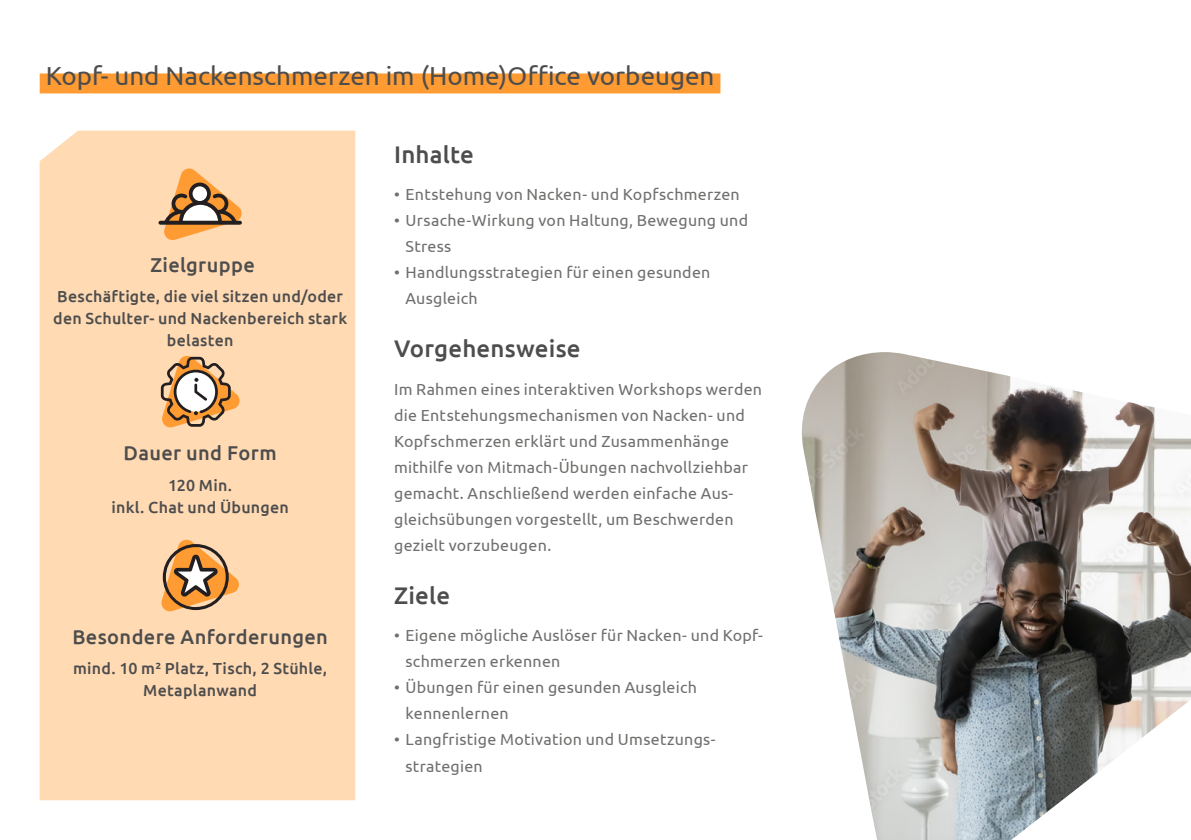
<style>
.page{position:relative;width:1191px;height:840px;background:#fff}
.page>*{position:absolute;margin:0;border:0;box-sizing:border-box;transform-origin:0 0}
.BGF_Subhead_farbig_U{font:26px "Ubuntu";color:#4d4d4d}
.BGF_Portfolio_Intro{font:500 24px "Ubuntu";letter-spacing:.005em;color:#4d4d4d}
.BGF_Portfolio_Rubrik{font:500 20px "Ubuntu";letter-spacing:.015em;color:#4d4d4d}
.BGF_Portfolio_FLT{font:16px/26px "Ubuntu";letter-spacing:.015em;color:#6f6f6e}
.BGF_Portfolio_Rubrik-2{font:500 16px/22px "Ubuntu";letter-spacing:.015em;color:#4d4d4d;text-align:center}
</style>
<div class="page">
<div style="left:40px;top:130px;width:315px;height:669px;background:#ffdab3"></div>
<img style="left:801px;top:352px;width:390px;height:487px">
<div style="left:40px;top:73px;width:680px;height:20px;background:#ff9b33"></div>
<svg style="left:162px;top:166px;width:82px;height:75px;background:#e1b282"></svg>
<svg style="left:160px;top:220px;width:80px;height:4px"></svg>
<svg style="left:160px;top:537px;width:81px;height:75px;background:#d5a471"></svg>
<svg style="left:160px;top:354px;width:82px;height:75px"></svg>
<p class="BGF_Subhead_farbig_U" style="left:46px;top:60px;width:670px">Kopf- und Nackenschmerzen im (Home)Office vorbeugen</p>
<p class="BGF_Portfolio_Rubrik" style="left:150px;top:252px;width:106px">Zielgruppe</p>
<p class="BGF_Portfolio_Rubrik-2" style="left:53px;top:285px;width:295px">Beschäftigte, die viel sitzen und/oder den Schulter- und Nackenbereich stark belasten</p>
<p class="BGF_Portfolio_Rubrik" style="left:124px;top:440px;width:155px">Dauer und Form</p>
<p class="BGF_Portfolio_Rubrik-2" style="left:168px;top:473px;width:65px">120 Min.</p>
<p class="BGF_Portfolio_Rubrik-2" style="left:111px;top:495px;width:179px">inkl. Chat und Übungen</p>
<p class="BGF_Portfolio_Rubrik" style="left:72px;top:623px;width:257px">Besondere Anforderungen</p>
<p class="BGF_Portfolio_Rubrik-2" style="left:73px;top:656px;width:255px">mind. 10 m² Platz, Tisch, 2 Stühle,<br>Metaplanwand</p>
<p class="BGF_Portfolio_Intro" style="left:394px;top:139px;width:81px">Inhalte</p>
<p class="BGF_Portfolio_FLT" style="left:394px;top:181px;width:347px">• Entstehung von Nacken- und Kopfschmerzen</p>
<p class="BGF_Portfolio_FLT" style="left:405px;top:207px;width:344px;text-indent:-11px">• Ursache-Wirkung von Haltung, Bewegung und<br>Stress</p>
<p class="BGF_Portfolio_FLT" style="left:405px;top:259px;width:306px;text-indent:-11px">• Handlungsstrategien für einen gesunden<br>Ausgleich</p>
<p class="BGF_Portfolio_Intro" style="left:394px;top:333px;width:188px">Vorgehensweise</p>
<p class="BGF_Portfolio_FLT" style="left:394px;top:375px;width:369px">Im Rahmen eines interaktiven Workshops werden die Entstehungsmechanismen von Nacken- und Kopfschmerzen erklärt und Zusammenhänge mithilfe von Mitmach-Übungen nachvollziehbar gemacht. Anschließend werden einfache Aus&shy;gleichsübungen vorgestellt, um Beschwerden gezielt vorzubeugen.</p>
<p class="BGF_Portfolio_Intro" style="left:394px;top:580px;width:57px">Ziele</p>
<p class="BGF_Portfolio_FLT" style="left:405px;top:621px;width:359px;text-indent:-11px">• Eigene mögliche Auslöser für Nacken- und Kopf&shy;schmerzen erkennen</p>
<p class="BGF_Portfolio_FLT" style="left:405px;top:673px;width:293px;text-indent:-11px">• Übungen für einen gesunden Ausgleich kennenlernen</p>
<p class="BGF_Portfolio_FLT" style="left:405px;top:725px;width:311px;text-indent:-11px">• Langfristige Motivation und Umsetzungs&shy;strategien</p>
</div>
